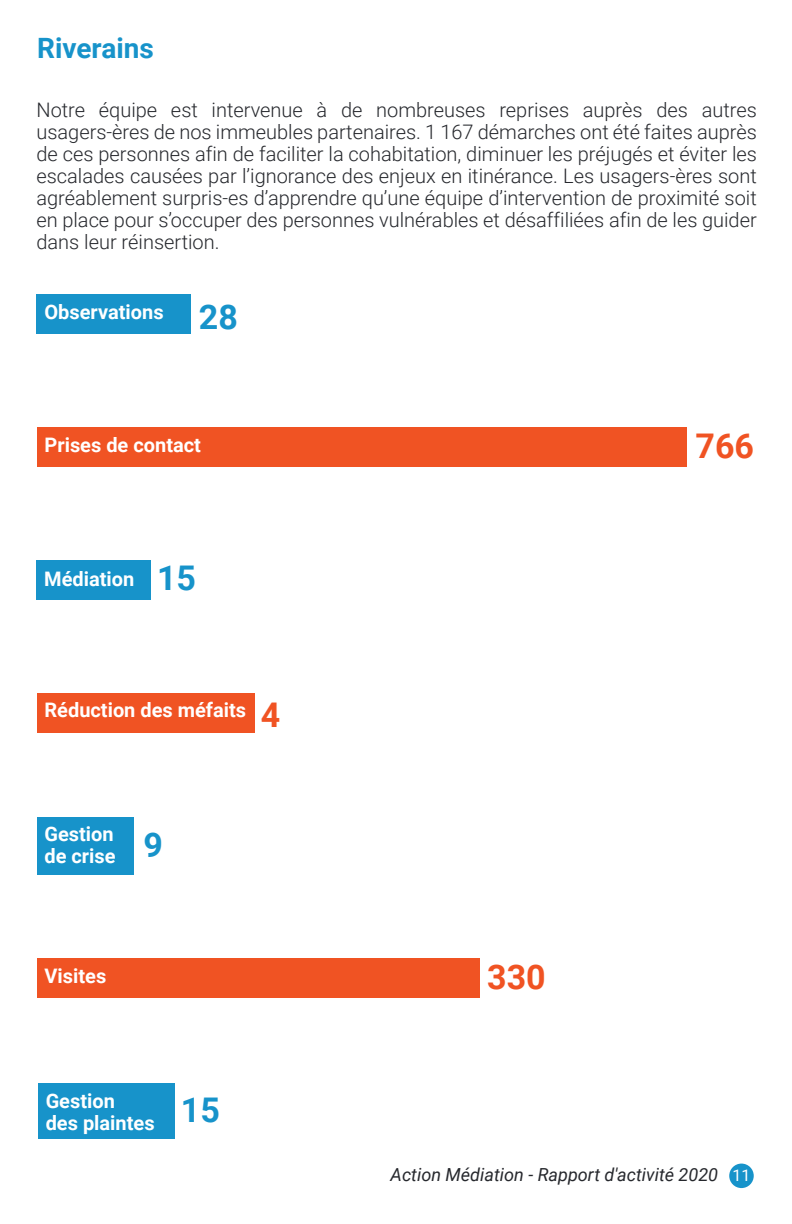
<style>
.page{position:relative;width:792px;height:1224px;background:#fff}
.page>*{position:absolute;margin:0;border:0;box-sizing:border-box;transform-origin:0 0}
.t1{font:700 34px "Roboto";color:#f05323}
.t2{font:700 34px "Roboto";color:#1793ca}
.t3{font:700 28px "Roboto";color:#1793ca}
.t4{font:300 20px/22px "Roboto";color:#26282d;text-align:justify}
.t5{font:700 20px/22px "Roboto";color:#fff}
.t6{font:italic 18px "Roboto";color:#26282d}
.s1{font-size:34px;color:#1793ca}
.s2{font-style:normal;font-size:16px;color:#fff}
</style>
<div class="page">
<div style="left:37px;top:295px;width:154px;height:39px;background:#1793ca"></div>
<div style="left:37px;top:428px;width:650px;height:39px;background:#f05323"></div>
<div style="left:37px;top:560px;width:114px;height:39px;background:#1793ca"></div>
<div style="left:37px;top:693px;width:218px;height:39px;background:#f05323"></div>
<div style="left:37px;top:817px;width:97px;height:58px;background:#1793ca"></div>
<div style="left:37px;top:959px;width:443px;height:39px;background:#f05323"></div>
<div style="left:38px;top:1084px;width:136px;height:55px;background:#1793ca"></div>
<div style="left:729px;top:1164px;width:25px;height:24px;background:#1793ca;border-radius:50%"></div>
<h2 class="t3" style="left:37px;top:28px;width:118px">Riverains</h2>
<p class="t4" style="left:36px;top:98px;width:722px">Notre équipe est intervenue à de nombreuses reprises auprès des autres usagers-ères de nos immeubles partenaires. 1 167 démarches ont été faites auprès de ces personnes afin de faciliter la cohabitation, diminuer les préjugés et éviter les escalades causées par l’ignorance des enjeux en itinérance. Les usagers-ères sont agréablement surpris-es d’apprendre qu’une équipe d’intervention de proximité soit en place pour s’occuper des personnes vulnérables et désaffiliées afin de les guider dans leur réinsertion.</p>
<p class="t5" style="left:45px;top:300px;width:121px">Observations</p>
<h1 class="t2" style="left:199px;top:293px;width:41px">28</h1>
<p class="t5" style="left:45px;top:433px;width:158px">Prises de contact</p>
<h1 class="t1" style="left:696px;top:422px;width:60px">766</h1>
<p class="t5" style="left:44px;top:568px;width:153px">Médiation <span class="s1">15</span></p>
<p class="t5" style="left:45px;top:698px;width:203px">Réduction des méfaits</p>
<h1 class="t1" style="left:261px;top:691px;width:21px">4</h1>
<p class="t5" style="left:45px;top:822px;width:73px">Gestion de crise</p>
<h1 class="t2" style="left:143px;top:821px;width:21px">9</h1>
<p class="t5" style="left:45px;top:964px;width:63px">Visites</p>
<h1 class="t1" style="left:487px;top:953px;width:60px">330</h1>
<p class="t5" style="left:46px;top:1089px;width:110px">Gestion<br>des plaintes</p>
<h1 class="t2" style="left:181px;top:1086px;width:41px">15</h1>
<p class="t6" style="left:391px;top:1162px;width:361px">Action Médiation - Rapport d'activité 2020 <span class="s2">11</span></p>
</div>
